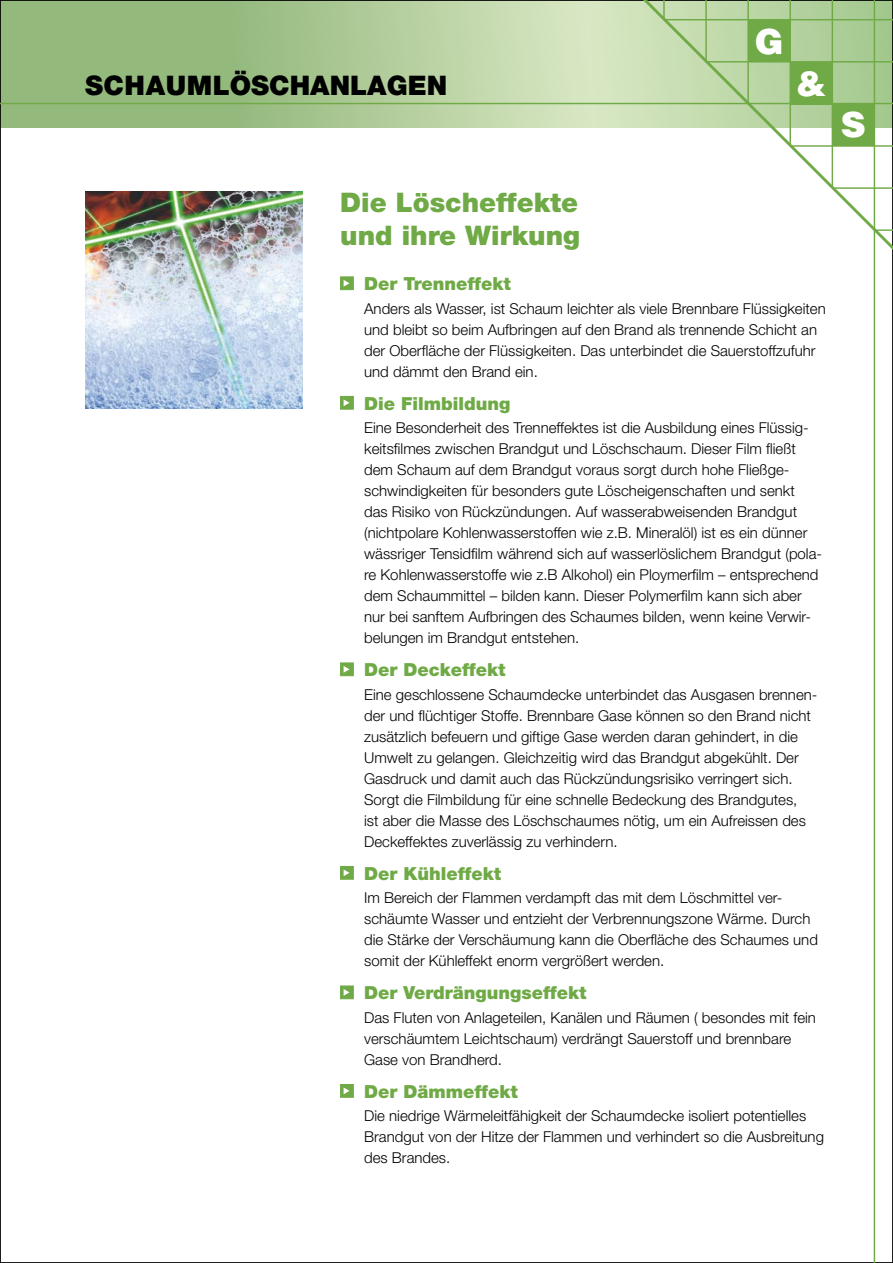
<style>
.page{position:relative;width:893px;height:1263px;background:#fff}
.page>*{position:absolute;margin:0;border:0;box-sizing:border-box;transform-origin:0 0}
.t1{font:900 34.65px "Helvetica";color:#fff}
.t2{font:900 27px/32.4px "Helvetica Neue";color:#6faa46}
.t3{font:900 27px "Helvetica Neue";color:#000}
.t4{font:900 18px "Helvetica Neue";color:#6faa46}
.t5{font:300 15px/21px "Helvetica Neue";color:#000}
</style>
<div class="page">
<img style="left:85px;top:191px;width:217px;height:217px">
<div style="left:340px;top:276px;width:14px;height:14px;background:#6faa46;border:1px solid #6faa46"></div>
<svg style="left:344px;top:280px;width:5px;height:7px"></svg>
<div style="left:340px;top:396px;width:14px;height:13px;background:#6faa46;border:1px solid #6faa46"></div>
<svg style="left:344px;top:399px;width:5px;height:7px"></svg>
<div style="left:340px;top:662px;width:14px;height:14px;background:#6faa46;border:1px solid #6faa46"></div>
<svg style="left:344px;top:666px;width:5px;height:7px"></svg>
<div style="left:340px;top:866px;width:14px;height:13px;background:#6faa46;border:1px solid #6faa46"></div>
<svg style="left:344px;top:869px;width:5px;height:7px"></svg>
<div style="left:340px;top:985px;width:14px;height:14px;background:#6faa46;border:1px solid #6faa46"></div>
<svg style="left:344px;top:989px;width:5px;height:7px"></svg>
<div style="left:340px;top:1084px;width:14px;height:14px;background:#6faa46;border:1px solid #6faa46"></div>
<svg style="left:344px;top:1087px;width:5px;height:7px"></svg>
<svg style="left:2px;top:2px;width:590px;height:126px;background:#a8c792"></svg>
<svg style="left:592px;top:0;width:301px;height:302px"></svg>
<hr style="left:832px;top:0;width:1px;height:188px;background:#6faa46">
<hr style="left:789px;top:0;width:2px;height:146px;background:#6faa46">
<hr style="left:747px;top:0;width:2px;height:104px;background:#6faa46">
<hr style="left:705px;top:0;width:2px;height:61px;background:#6faa46">
<svg style="left:663px;top:0;width:2px;height:18px"></svg>
<hr style="left:665px;top:19px;width:228px;height:1px;background:#6faa46">
<hr style="left:706px;top:61px;width:187px;height:2px;background:#6faa46">
<hr style="left:790px;top:145px;width:103px;height:2px;background:#6faa46">
<hr style="left:832px;top:187px;width:61px;height:2px;background:#6faa46">
<svg style="left:875px;top:229px;width:18px;height:2px"></svg>
<hr style="left:0;top:103px;width:893px;height:1px;background:#6faa46">
<hr style="left:874px;top:0;width:1px;height:1263px;background:#6faa46">
<div style="left:832px;top:103px;width:42px;height:43px;background:#6faa46"></div>
<div style="left:791px;top:62px;width:42px;height:42px;background:#6faa46"></div>
<div style="left:748px;top:20px;width:42px;height:42px;background:#6faa46"></div>
<h2 class="t3" style="left:85px;top:69px;width:41px">SCHAUM</h2>
<h2 class="t3" style="left:213px;top:69px;width:236px">Löschanlagen</h2>
<h1 class="t1" style="left:755px;top:18px;width:30px">G</h1>
<h1 class="t1" style="left:796px;top:61px;width:32px">&amp;</h1>
<h1 class="t1" style="left:841px;top:102px;width:27px">S</h1>
<h2 class="t2" style="left:340px;top:186px;width:242px">Die Löscheffekte und ihre Wirkung</h2>
<p class="t4" style="left:364px;top:273px;width:148px">Der Trenneffekt</p>
<p class="t5" style="left:364px;top:298px;width:463px">Anders als Wasser, ist Schaum leichter als viele Brennbare Flüssigkeiten und bleibt so beim Aufbringen auf den Brand als trennende Schicht an der Oberfläche der Flüssigkeiten. Das unterbindet die Sauerstoffzufuhr und dämmt den Brand ein.</p>
<p class="t4" style="left:364px;top:392px;width:148px">Die Filmbildung</p>
<p class="t5" style="left:364px;top:417px;width:459px">Eine Besonderheit des Trenneffektes ist die Ausbildung eines Flüssig&shy;keitsfilmes zwischen Brandgut und Löschschaum. Dieser Film fließt dem Schaum auf dem Brandgut voraus sorgt durch hohe Fließge&shy;schwindigkeiten für besonders gute Löscheigenschaften und senkt das Risiko von Rückzündungen. Auf wasserabweisenden Brandgut (nichtpolare Kohlenwasserstoffen wie z.B. Mineralöl) ist es ein dünner wässriger Tensidfilm während sich auf wasserlöslichem Brandgut (pola&shy;re Kohlenwasserstoffe wie z.B Alkohol) ein Ploymerfilm – entsprechend dem Schaummittel – bilden kann. Dieser Polymerfilm kann sich aber nur bei sanftem Aufbringen des Schaumes bilden, wenn keine Verwir&shy;belungen im Brandgut entstehen.</p>
<p class="t4" style="left:364px;top:659px;width:143px">Der Deckeffekt</p>
<p class="t5" style="left:364px;top:684px;width:455px">Eine geschlossene Schaumdecke unterbindet das Ausgasen brennen&shy;der und flüchtiger Stoffe. Brennbare Gase können so den Brand nicht zusätzlich befeuern und giftige Gase werden daran gehindert, in die Umwelt zu gelangen. Gleichzeitig wird das Brandgut abgekühlt. Der Gasdruck und damit auch das Rückzündungsrisiko verringert sich.<br>Sorgt die Filmbildung für eine schnelle Bedeckung des Brandgutes,<br>ist aber die Masse des Löschschaumes nötig, um ein Aufreissen des Deckeffektes zuverlässig zu verhindern.</p>
<p class="t4" style="left:364px;top:862px;width:139px">Der Kühleffekt</p>
<p class="t5" style="left:364px;top:887px;width:455px">Im Bereich der Flammen verdampft das mit dem Löschmittel ver&shy;schäumte Wasser und entzieht der Verbrennungszone Wärme. Durch die Stärke der Verschäumung kann die Oberfläche des Schaumes und somit der Kühleffekt enorm vergrößert werden.</p>
<p class="t4" style="left:364px;top:982px;width:224px">Der Verdrängungseffekt</p>
<p class="t5" style="left:364px;top:1007px;width:453px">Das Fluten von Anlageteilen, Kanälen und Räumen ( besondes mit fein verschäumtem Leichtschaum) verdrängt Sauerstoff und brennbare<br>Gase von Brandherd.</p>
<p class="t4" style="left:364px;top:1080px;width:155px">Der Dämmeffekt</p>
<p class="t5" style="left:364px;top:1105px;width:461px">Die niedrige Wärmeleitfähigkeit der Schaumdecke isoliert potentielles<br>Brandgut von der Hitze der Flammen und verhindert so die Ausbreitung des Brandes.</p>
</div>
